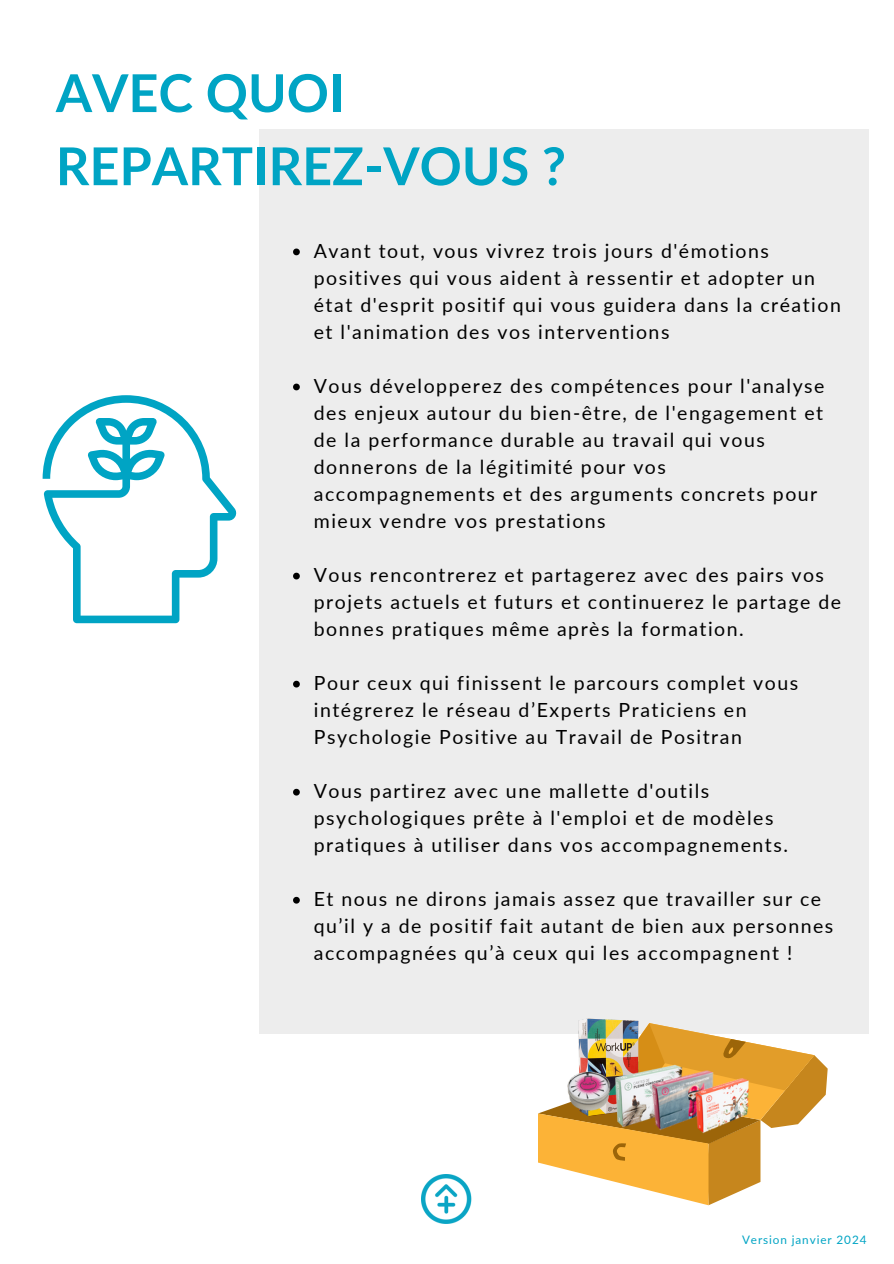
<style>
.page{position:relative;width:894px;height:1264px;background:#fff}
.page>*{position:absolute;margin:0;border:0;box-sizing:border-box;transform-origin:0 0}
.t1{font:700 52.2px/73.1px "Lato";color:#00a4c4}
.t2{font:19.5px/27px "Lato";letter-spacing:.075em;color:#000}
.t3{font:11.7px "Lato";letter-spacing:.075em;color:#00a4c4}
</style>
<div class="page">
<img style="left:421px;top:1174px;width:51px;height:49px">
<div style="left:259px;top:129px;width:609px;height:904px;background:#ededed"></div>
<svg style="left:538px;top:1023px;width:289px;height:182px"></svg>
<img style="left:558px;top:1018px;width:85px;height:103px">
<img style="left:612px;top:1062px;width:36px;height:66px">
<img style="left:648px;top:1059px;width:70px;height:81px">
<img style="left:565px;top:1068px;width:47px;height:45px">
<img style="left:689px;top:1076px;width:62px;height:57px">
<svg style="left:43px;top:395px;width:194px;height:228px"></svg>
<svg style="left:293px;top:248px;width:7px;height:7px"></svg>
<svg style="left:293px;top:383px;width:7px;height:7px"></svg>
<svg style="left:293px;top:572px;width:7px;height:7px"></svg>
<svg style="left:293px;top:680px;width:7px;height:7px"></svg>
<svg style="left:293px;top:788px;width:7px;height:7px"></svg>
<svg style="left:293px;top:896px;width:7px;height:7px"></svg>
<p class="t1" style="left:56px;top:55px;width:511px">AVEC QUOI<br>REPARTIREZ-VOUS ?</p>
<p class="t2" style="left:314px;top:236px;width:528px">Avant tout, vous vivrez trois jours d'émotions positives qui vous aident à ressentir et adopter un état d'esprit positif qui vous guidera dans la création et l'animation des vos interventions</p>
<p class="t2" style="left:314px;top:371px;width:512px">Vous développerez des compétences pour l'analyse des enjeux autour du bien-être, de l'engagement et de la performance durable au travail qui vous donnerons de la légitimité pour vos accompagnements et des arguments concrets pour mieux vendre vos prestations</p>
<p class="t2" style="left:314px;top:560px;width:528px">Vous rencontrerez et partagerez avec des pairs vos projets actuels et futurs et continuerez le partage de bonnes pratiques même après la formation.</p>
<p class="t2" style="left:314px;top:668px;width:485px">Pour ceux qui finissent le parcours complet vous intégrerez le réseau d’Experts Praticiens en<br>Psychologie Positive au Travail de Positran</p>
<p class="t2" style="left:314px;top:776px;width:475px">Vous partirez avec une mallette d'outils psychologiques prête à l'emploi et de modèles pratiques à utiliser dans vos accompagnements.</p>
<p class="t2" style="left:314px;top:884px;width:521px">Et nous ne dirons jamais assez que travailler sur ce qu’il y a de positif fait autant de bien aux personnes accompagnées qu’à ceux qui les accompagnent !</p>
<p class="t3" style="left:741px;top:1232px;width:126px">Version janvier 2024</p>
</div>
